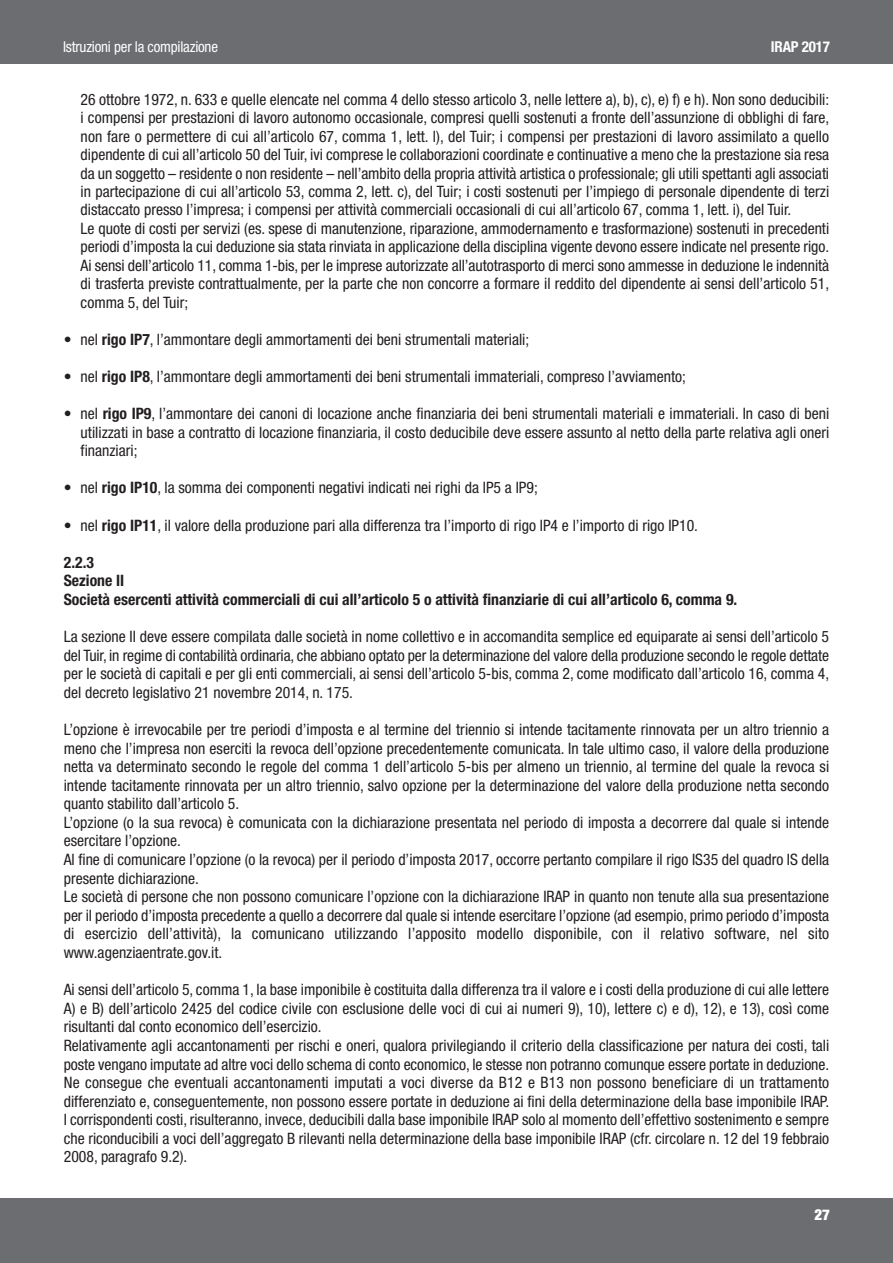
<style>
.page{position:relative;width:893px;height:1263px;background:#fff}
.page>*{position:absolute;margin:0;border:0;box-sizing:border-box;transform-origin:0 0}
.t1{font:condensed 15.75px/18.6px "Helvetica Neue";color:#231f20}
.t2{font:700 condensed 15.75px/18.6px "Helvetica Neue";color:#231f20}
.t3{font:condensed 15px "Helvetica Neue";letter-spacing:-.015em;color:#fff}
.t4{font:700 condensed 15px "Helvetica Neue";letter-spacing:-.015em;color:#fff}
.t5{font:900 condensed 15px "Helvetica Neue";color:#fff}
.s1{font-weight:700}
</style>
<div class="page">
<div style="left:0;top:0;width:893px;height:64px;background:#6c6d70"></div>
<div style="left:0;top:1198px;width:893px;height:65px;background:#6c6d70"></div>
<p class="t3" style="left:63px;top:41px;width:157px">Istruzioni per la compilazione</p>
<p class="t4" style="left:771px;top:41px;width:60px">IRAP 2017</p>
<p class="t1" style="left:81px;top:91px;width:750px">26 ottobre 1972, n. 633 e quelle elencate nel comma 4 dello stesso articolo 3, nelle lettere a), b), c), e) f) e h). Non sono deducibili: i compensi per prestazioni di lavoro autonomo occasionale, compresi quelli sostenuti a fronte dell’assunzione di obblighi di fare, non fare o permettere di cui all’articolo 67, comma 1, lett. l), del Tuir; i compensi per prestazioni di lavoro assimilato a quello dipendente di cui all’articolo 50 del Tuir, ivi comprese le collaborazioni coordinate e continuative a meno che la prestazione sia resa da un soggetto – residente o non residente – nell’ambito della propria attività artistica o professionale; gli utili spettanti agli associati in partecipazione di cui all’articolo 53, comma 2, lett. c), del Tuir; i costi sostenuti per l’impiego di personale dipendente di terzi distaccato presso l’impresa; i compensi per attività commerciali occasionali di cui all’articolo 67, comma 1, lett. i), del Tuir.<br>Le quote di costi per servizi (es. spese di manutenzione, riparazione, ammodernamento e trasformazione) sostenuti in precedenti periodi d’imposta la cui deduzione sia stata rinviata in applicazione della disciplina vigente devono essere indicate nel presente rigo.<br>Ai sensi dell’articolo 11, comma 1-bis, per le imprese autorizzate all’autotrasporto di merci sono ammesse in deduzione le indennità di trasferta previste contrattualmente, per la parte che non concorre a formare il reddito del dipendente ai sensi dell’articolo 51, comma 5, del Tuir;</p>
<p class="t1" style="left:64px;top:331px;width:467px">• nel <span class="s1">rigo IP7</span>, l’ammontare degli ammortamenti dei beni strumentali materiali;</p>
<p class="t1" style="left:64px;top:368px;width:624px">• nel <span class="s1">rigo IP8</span>, l’ammontare degli ammortamenti dei beni strumentali immateriali, compreso l’avviamento;</p>
<p class="t1" style="left:81px;top:405px;width:750px;text-align:justify;text-indent:-17px">• nel <span class="s1">rigo IP9</span>, l’ammontare dei canoni di locazione anche finanziaria dei beni strumentali materiali e immateriali. In caso di beni utilizzati in base a contratto di locazione finanziaria, il costo deducibile deve essere assunto al netto della parte relativa agli oneri finanziari;</p>
<p class="t1" style="left:64px;top:480px;width:475px">• nel <span class="s1">rigo IP10</span>, la somma dei componenti negativi indicati nei righi da IP5 a IP9;</p>
<p class="t1" style="left:64px;top:517px;width:636px">• nel <span class="s1">rigo IP11</span>, il valore della produzione pari alla differenza tra l’importo di rigo IP4 e l’importo di rigo IP10.</p>
<p class="t2" style="left:64px;top:554px;width:675px">2.2.3<br>Sezione II<br>Società esercenti attività commerciali di cui all’articolo 5 o attività finanziarie di cui all’articolo 6, comma 9.</p>
<p class="t1" style="left:64px;top:628px;width:767px;text-align:justify">La sezione II deve essere compilata dalle società in nome collettivo e in accomandita semplice ed equiparate ai sensi dell’articolo 5 del Tuir, in regime di contabilità ordinaria, che abbiano optato per la determinazione del valore della produzione secondo le regole dettate per le società di capitali e per gli enti commerciali, ai sensi dell’articolo 5-bis, comma 2, come modificato dall’articolo 16, comma 4, del decreto legislativo 21 novembre 2014, n. 175.</p>
<p class="t1" style="left:64px;top:721px;width:767px">L’opzione è irrevocabile per tre periodi d’imposta e al termine del triennio si intende tacitamente rinnovata per un altro triennio a meno che l’impresa non eserciti la revoca dell’opzione precedentemente comunicata. In tale ultimo caso, il valore della produzione netta va determinato secondo le regole del comma 1 dell’articolo 5-bis per almeno un triennio, al termine del quale la revoca si intende tacitamente rinnovata per un altro triennio, salvo opzione per la determinazione del valore della produzione netta secondo quanto stabilito dall’articolo 5.<br>L’opzione (o la sua revoca) è comunicata con la dichiarazione presentata nel periodo di imposta a decorrere dal quale si intende esercitare l’opzione.<br>Al fine di comunicare l’opzione (o la revoca) per il periodo d’imposta 2017, occorre pertanto compilare il rigo IS35 del quadro IS della presente dichiarazione.<br>Le società di persone che non possono comunicare l’opzione con la dichiarazione IRAP in quanto non tenute alla sua presentazione per il periodo d’imposta precedente a quello a decorrere dal quale si intende esercitare l’opzione (ad esempio, primo periodo d’imposta di esercizio dell’attività), la comunicano utilizzando l’apposito modello disponibile, con il relativo software, nel sito www.agenziaentrate.gov.it.</p>
<p class="t1" style="left:64px;top:982px;width:767px">Ai sensi dell’articolo 5, comma 1, la base imponibile è costituita dalla differenza tra il valore e i costi della produzione di cui alle lettere A) e B) dell’articolo 2425 del codice civile con esclusione delle voci di cui ai numeri 9), 10), lettere c) e d), 12), e 13), così come risultanti dal conto economico dell’esercizio.<br>Relativamente agli accantonamenti per rischi e oneri, qualora privilegiando il criterio della classificazione per natura dei costi, tali poste vengano imputate ad altre voci dello schema di conto economico, le stesse non potranno comunque essere portate in deduzione.<br>Ne consegue che eventuali accantonamenti imputati a voci diverse da B12 e B13 non possono beneficiare di un trattamento differenziato e, conseguentemente, non possono essere portate in deduzione ai fini della determinazione della base imponibile IRAP.<br>I corrispondenti costi, risulteranno, invece, deducibili dalla base imponibile IRAP solo al momento dell’effettivo sostenimento e sempre che riconducibili a voci dell’aggregato B rilevanti nella determinazione della base imponibile IRAP (cfr. circolare n. 12 del 19 febbraio 2008, paragrafo 9.2).</p>
<p class="t5" style="left:814px;top:1206px;width:17px">27</p>
</div>
